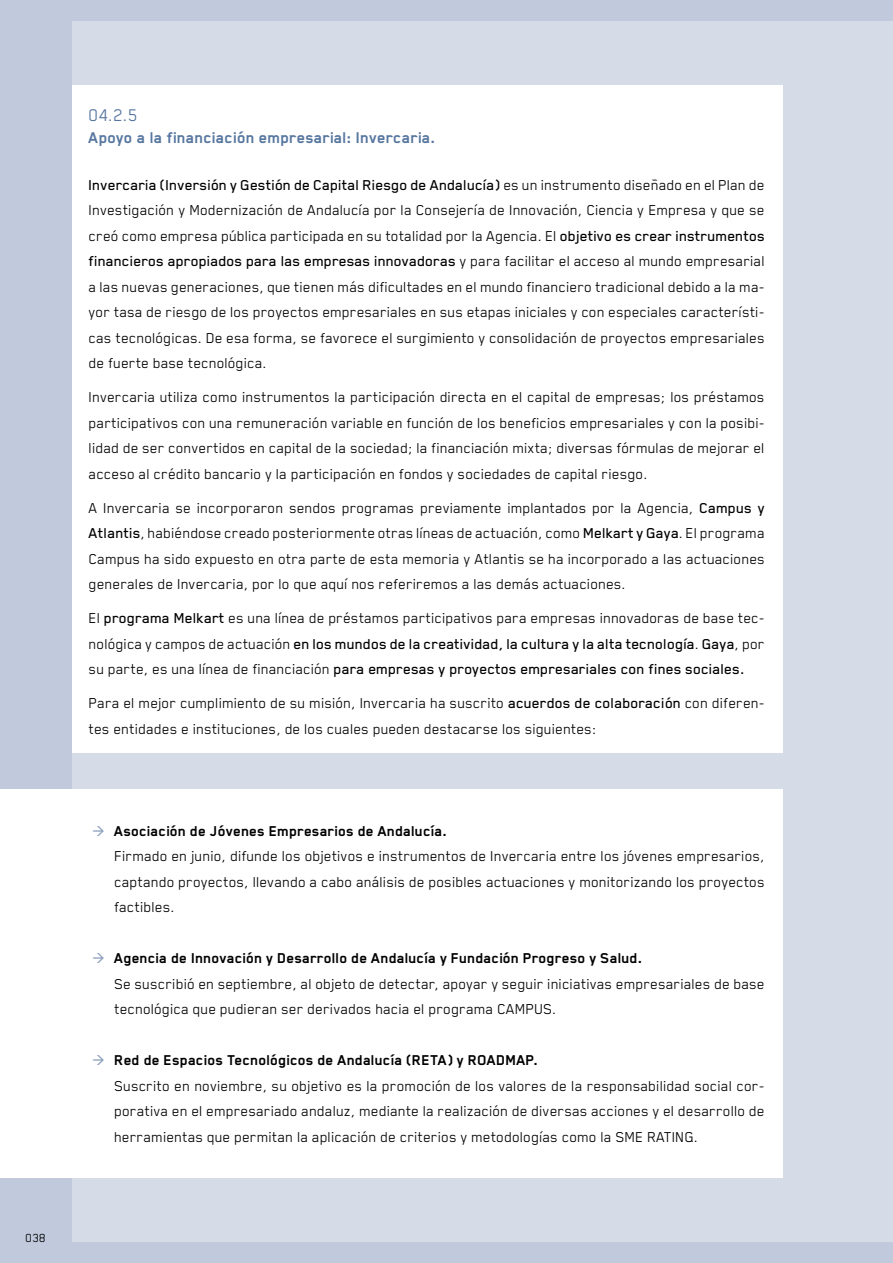
<style>
.page{position:relative;width:893px;height:1263px;background:#c0cadc}
.page>*{position:absolute;margin:0;border:0;box-sizing:border-box;transform-origin:0 0}
.t1{font:19.5px "Blender";color:#5777a0}
.t2{font:700 18px "Blender";color:#5777a0}
.t3{font:16.5px/25.5px "Blender";color:#000;text-align:justify}
.t4{font:13.5px "Blender";color:#000}
.s1{font-weight:500}
.s2{font-weight:500;color:#8a9ebc}
.s3{font-weight:700}
</style>
<div class="page">
<div style="left:72px;top:21px;width:821px;height:1221px;background:#d5dbe7"></div>
<div style="left:72px;top:85px;width:710px;height:668px;background:#fff"></div>
<div style="left:0;top:789px;width:782px;height:389px;background:#fff"></div>
<p class="t4" style="left:26px;top:1230px;width:22px">038</p>
<p class="t1" style="left:89px;top:104px;width:50px">04.2.5</p>
<p class="t2" style="left:89px;top:128px;width:349px">Apoyo a la financiación empresarial: Invercaria.</p>
<p class="t3" style="left:89px;top:171px;width:678px"><span class="s1">Invercaria (Inversión y Gestión de Capital Riesgo de Andalucía)</span> es un instrumento diseñado en el Plan de Investigación y Modernización de Andalucía por la Consejería de Innovación, Ciencia y Empresa y que se creó como empresa pública participada en su totalidad por la Agencia. El <span class="s1">objetivo es crear instrumentos financieros apropiados para las empresas innovadoras</span> y para facilitar el acceso al mundo empresarial a las nuevas generaciones, que tienen más dificultades en el mundo financiero tradicional debido a la ma&shy;yor tasa de riesgo de los proyectos empresariales en sus etapas iniciales y con especiales característi&shy;cas tecnológicas. De esa forma, se favorece el surgimiento y consolidación de proyectos empresariales de fuerte base tecnológica.</p>
<p class="t3" style="left:89px;top:384px;width:678px">Invercaria utiliza como instrumentos la participación directa en el capital de empresas; los préstamos participativos con una remuneración variable en función de los beneficios empresariales y con la posibi&shy;lidad de ser convertidos en capital de la sociedad; la financiación mixta; diversas fórmulas de mejorar el acceso al crédito bancario y la participación en fondos y sociedades de capital riesgo.</p>
<p class="t3" style="left:89px;top:494px;width:678px">A Invercaria se incorporaron sendos programas previamente implantados por la Agencia, <span class="s1">Campus y Atlantis</span>, habiéndose creado posteriormente otras líneas de actuación, como <span class="s1">Melkart y Gaya</span>. El programa Campus ha sido expuesto en otra parte de esta memoria y Atlantis se ha incorporado a las actuaciones generales de Invercaria, por lo que aquí nos referiremos a las demás actuaciones.</p>
<p class="t3" style="left:89px;top:605px;width:678px">El <span class="s1">programa Melkart</span> es una línea de préstamos participativos para empresas innovadoras de base tec&shy;nológica y campos de actuación <span class="s1">en los mundos de la creatividad, la cultura y la alta tecnología</span>. <span class="s1">Gaya</span>, por su parte, es una línea de financiación <span class="s1">para empresas y proyectos empresariales con fines sociales.</span></p>
<p class="t3" style="left:89px;top:690px;width:678px">Para el mejor cumplimiento de su misión, Invercaria ha suscrito <span class="s1">acuerdos de colaboración</span> con diferen&shy;tes entidades e instituciones, de los cuales pueden destacarse los siguientes:</p>
<p class="t3" style="left:115px;top:817px;width:652px;text-align:left;text-indent:-21px"><span class="s2">&gt;</span> <span class="s3">Asociación de Jóvenes Empresarios de Andalucía.<br></span>Firmado en junio, difunde los objetivos e instrumentos de Invercaria entre los jóvenes empresarios, captando proyectos, llevando a cabo análisis de posibles actuaciones y monitorizando los proyectos factibles.</p>
<p class="t3" style="left:115px;top:945px;width:652px;text-align:left;text-indent:-21px"><span class="s2">&gt;</span> <span class="s3">Agencia de Innovación y Desarrollo de Andalucía y Fundación Progreso y Salud.<br></span>Se suscribió en septiembre, al objeto de detectar, apoyar y seguir iniciativas empresariales de base tecnológica que pudieran ser derivados hacia el programa CAMPUS.</p>
<p class="t3" style="left:115px;top:1047px;width:652px;text-align:left;text-indent:-21px"><span class="s2">&gt;</span> <span class="s3">Red de Espacios Tecnológicos de Andalucía (RETA) y ROADMAP.<br></span>Suscrito en noviembre, su objetivo es la promoción de los valores de la responsabilidad social cor&shy;porativa en el empresariado andaluz, mediante la realización de diversas acciones y el desarrollo de herramientas que permitan la aplicación de criterios y metodologías como la SME RATING.</p>
</div>
